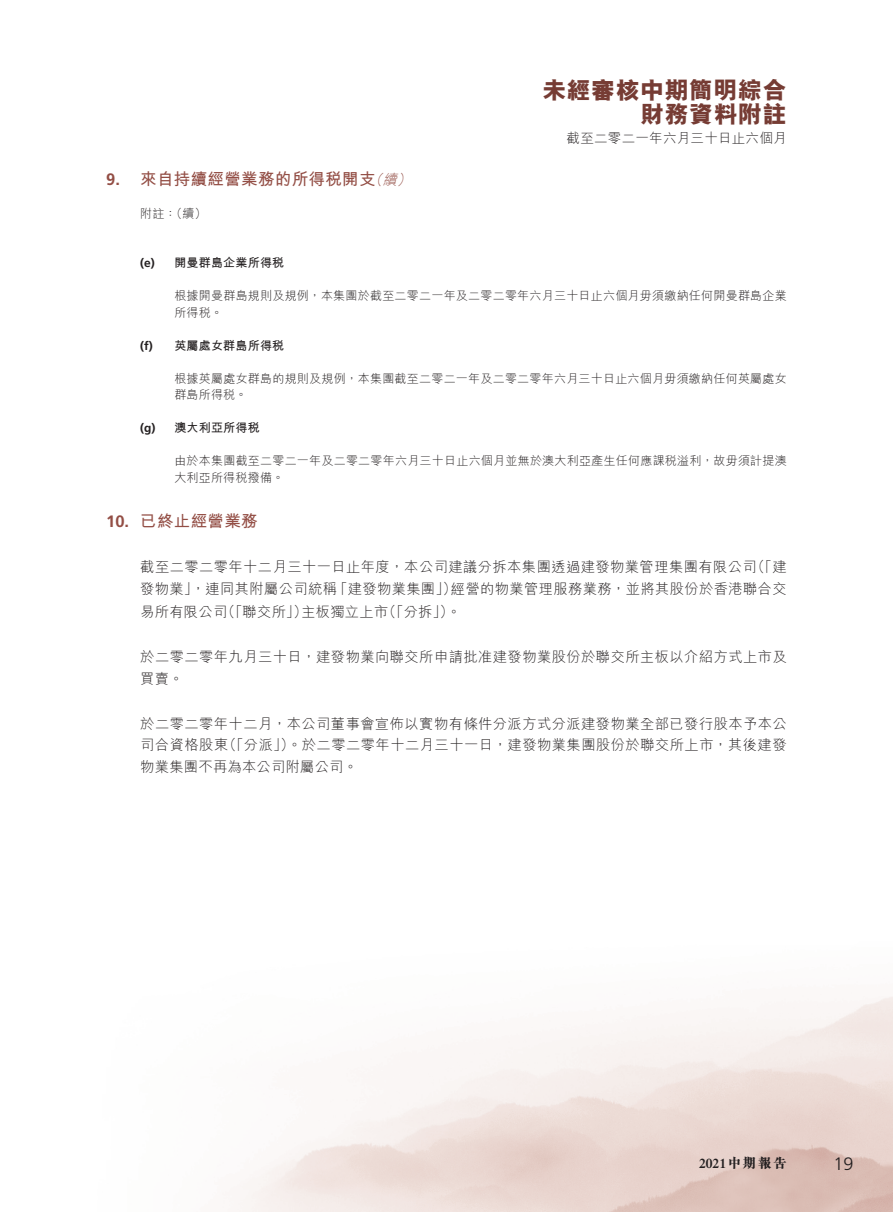
<style>
.page{position:relative;width:893px;height:1212px;background:#fff}
.page>*{position:absolute;margin:0;border:0;box-sizing:border-box;transform-origin:0 0}
.t1{font:800 24px/24px "M Hei HK";letter-spacing:.02em;color:#763c34;text-align:right}
.t2{font:300 18px "Frutiger LT Std";color:#231f20}
._01_H1{font:700 16.5px "M Hei HK";letter-spacing:.02em;color:#934e45}
._00_txt{font:300 14.25px/22.5px "M Hei HK";letter-spacing:.035em;color:#231f20;text-align:justify}
.t3{font:300 13.5px "M Hei HK";letter-spacing:.02em;color:#231f20}
.t4{font:600 13.5px "Times LT Std";color:#231f20}
._06_Notes{font:300 12px/16.5px "M Hei HK";letter-spacing:.02em;color:#231f20}
._06_Notes-2{font:700 12px "M Hei HK";letter-spacing:.02em;color:#231f20}
.s1{font-family:"Frutiger LT Std"}
.s2{font-weight:300;font-style:italic;font-size:14.25px}
.s3{font-family:"M Sung HK";font-weight:800}
</style>
<div class="page">
<h1 class="t1" style="left:542px;top:78px;width:246px">未經審核中期簡明綜合財務資料附註</h1>
<p class="t3" style="left:567px;top:131px;width:222px">截至二零二一年六月三十日止六個月</p>
<p class="_01_H1" style="left:106px;top:167px;width:309px"><span class="s1">9.</span> 來自持續經營業務的所得稅開支<span class="s2">（續）</span></p>
<p class="_06_Notes" style="left:140px;top:205px;width:68px">附註：（續）</p>
<p class="_06_Notes-2" style="left:140px;top:254px;width:145px"><span class="s1">(e)</span> 開曼群島企業所得稅</p>
<p class="_06_Notes" style="left:174px;top:287px;width:614px">根據開曼群島規則及規例，本集團於截至二零二一年及二零二零年六月三十日止六個月毌須繳納任何開曼群島企業所得稅。</p>
<p class="_06_Notes-2" style="left:140px;top:337px;width:145px"><span class="s1">(f)</span> 英屬處女群島所得稅</p>
<p class="_06_Notes" style="left:174px;top:370px;width:614px">根據英屬處女群島的規則及規例，本集團截至二零二一年及二零二零年六月三十日止六個月毌須繳納任何英屬處女群島所得稅。</p>
<p class="_06_Notes-2" style="left:140px;top:419px;width:121px"><span class="s1">(g)</span> 澳大利亞所得稅</p>
<p class="_06_Notes" style="left:174px;top:452px;width:614px">由於本集團截至二零二一年及二零二零年六月三十日止六個月並無於澳大利亞產生任何應課稅溢利，故毌須計提澳大利亞所得稅撥備。</p>
<p class="_01_H1" style="left:106px;top:509px;width:153px"><span class="s1">10.</span> 已終止經營業務</p>
<p class="_00_txt" style="left:140px;top:555px;width:648px">截至二零二零年十二月三十一日止年度，本公司建議分拆本集團透過建發物業管理集團有限公司（「建發物業」，連同其附屬公司統稱「建發物業集團」）經營的物業管理服務業務，並將其股份於香港聯合交易所有限公司（「聯交所」）主板獨立上市（「分拆」）。</p>
<p class="_00_txt" style="left:140px;top:645px;width:648px">於二零二零年九月三十日，建發物業向聯交所申請批准建發物業股份於聯交所主板以介紹方式上市及買賣。</p>
<p class="_00_txt" style="left:140px;top:712px;width:648px;line-height:21.8px">於二零二零年十二月，本公司董事會宣佈以實物有條件分派方式分派建發物業全部已發行股本予本公司合資格股東（「分派」）。於二零二零年十二月三十一日，建發物業集團股份於聯交所上市，其後建發物業集團不再為本公司附屬公司。</p>
<p class="t4" style="left:699px;top:1155px;width:89px">2021<span class="s3">中期報告</span></p>
<p class="t2" style="left:833px;top:1153px;width:22px">19</p>
</div>
